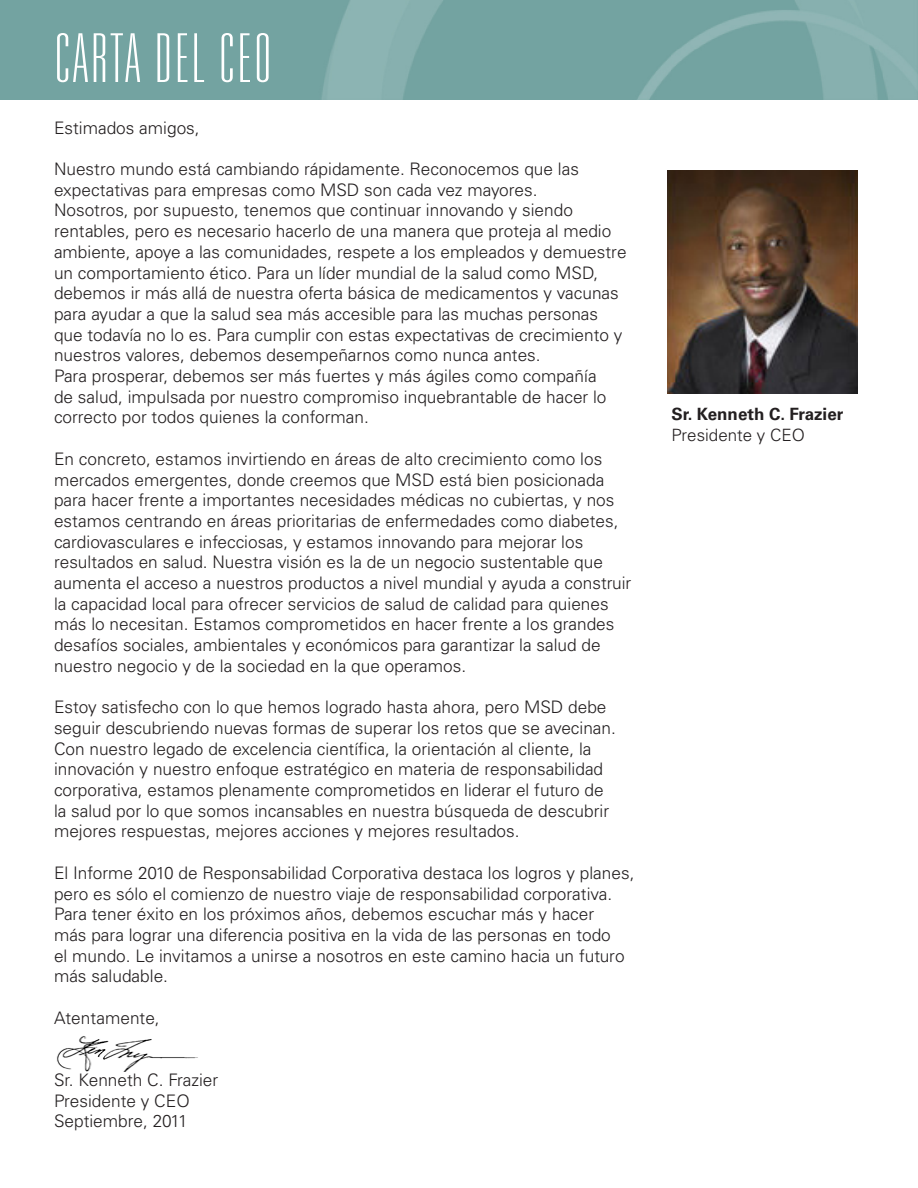
<style>
.page{position:relative;width:918px;height:1188px;background:#fff}
.page>*{position:absolute;margin:0;border:0;box-sizing:border-box;transform-origin:0 0}
.t1{font:100 ultra-condensed 67.5px "Univers";letter-spacing:.06em;color:#fff}
.t2{font:300 17.25px/20.7px "Univers";color:#231f20}
.t3{font:700 16.95px "Univers";color:#231f20}
.t4{font:300 16.95px "Univers";color:#231f20}
</style>
<div class="page">
<img style="left:667px;top:170px;width:190px;height:224px">
<img style="left:57px;top:1036px;width:141px;height:36px">
<img style="left:0;top:0;width:918px;height:100px">
<p class="t1" style="left:56px;top:24px;width:217px">CARTA DEL CEO</p>
<p class="t2" style="left:54px;top:117px;width:147px">Estimados amigos,</p>
<p class="t2" style="left:54px;top:159px;width:574px">Nuestro mundo está cambiando rápidamente. Reconocemos que las expectativas para empresas como MSD son cada vez mayores.<br>Nosotros, por supuesto, tenemos que continuar innovando y siendo rentables, pero es necesario hacerlo de una manera que proteja al medio ambiente, apoye a las comunidades, respete a los empleados y demuestre un comportamiento ético. Para un líder mundial de la salud como MSD, debemos ir más allá de nuestra oferta básica de medicamentos y vacunas para ayudar a que la salud sea más accesible para las muchas personas que todavía no lo es. Para cumplir con estas expectativas de crecimiento y nuestros valores, debemos desempeñarnos como nunca antes.<br>Para prosperar, debemos ser más fuertes y más ágiles como compañía<br>de salud, impulsada por nuestro compromiso inquebrantable de hacer lo correcto por todos quienes la conforman.</p>
<p class="t2" style="left:54px;top:448px;width:579px">En concreto, estamos invirtiendo en áreas de alto crecimiento como los mercados emergentes, donde creemos que MSD está bien posicionada para hacer frente a importantes necesidades médicas no cubiertas, y nos estamos centrando en áreas prioritarias de enfermedades como diabetes, cardiovasculares e infecciosas, y estamos innovando para mejorar los resultados en salud. Nuestra visión es la de un negocio sustentable que aumenta el acceso a nuestros productos a nivel mundial y ayuda a construir la capacidad local para ofrecer servicios de salud de calidad para quienes más lo necesitan. Estamos comprometidos en hacer frente a los grandes desafíos sociales, ambientales y económicos para garantizar la salud de nuestro negocio y de la sociedad en la que operamos.</p>
<p class="t2" style="left:54px;top:697px;width:563px">Estoy satisfecho con lo que hemos logrado hasta ahora, pero MSD debe seguir descubriendo nuevas formas de superar los retos que se avecinan.<br>Con nuestro legado de excelencia científica, la orientación al cliente, la innovación y nuestro enfoque estratégico en materia de responsabilidad corporativa, estamos plenamente comprometidos en liderar el futuro de la salud por lo que somos incansables en nuestra búsqueda de descubrir mejores respuestas, mejores acciones y mejores resultados.</p>
<p class="t2" style="left:54px;top:862px;width:582px">El Informe 2010 de Responsabilidad Corporativa destaca los logros y planes, pero es sólo el comienzo de nuestro viaje de responsabilidad corporativa.<br>Para tener éxito en los próximos años, debemos escuchar más y hacer<br>más para lograr una diferencia positiva en la vida de las personas en todo<br>el mundo. Le invitamos a unirse a nosotros en este camino hacia un futuro más saludable.</p>
<p class="t2" style="left:54px;top:1007px;width:107px">Atentamente,</p>
<p class="t2" style="left:54px;top:1069px;width:166px">Sr. Kenneth C. Frazier</p>
<p class="t2" style="left:54px;top:1090px;width:137px">Presidente y CEO</p>
<p class="t2" style="left:54px;top:1111px;width:135px">Septiembre, 2011</p>
<p class="t3" style="left:672px;top:405px;width:173px">Sr. Kenneth C. Frazier</p>
<p class="t4" style="left:672px;top:425px;width:135px">Presidente y CEO</p>
</div>
